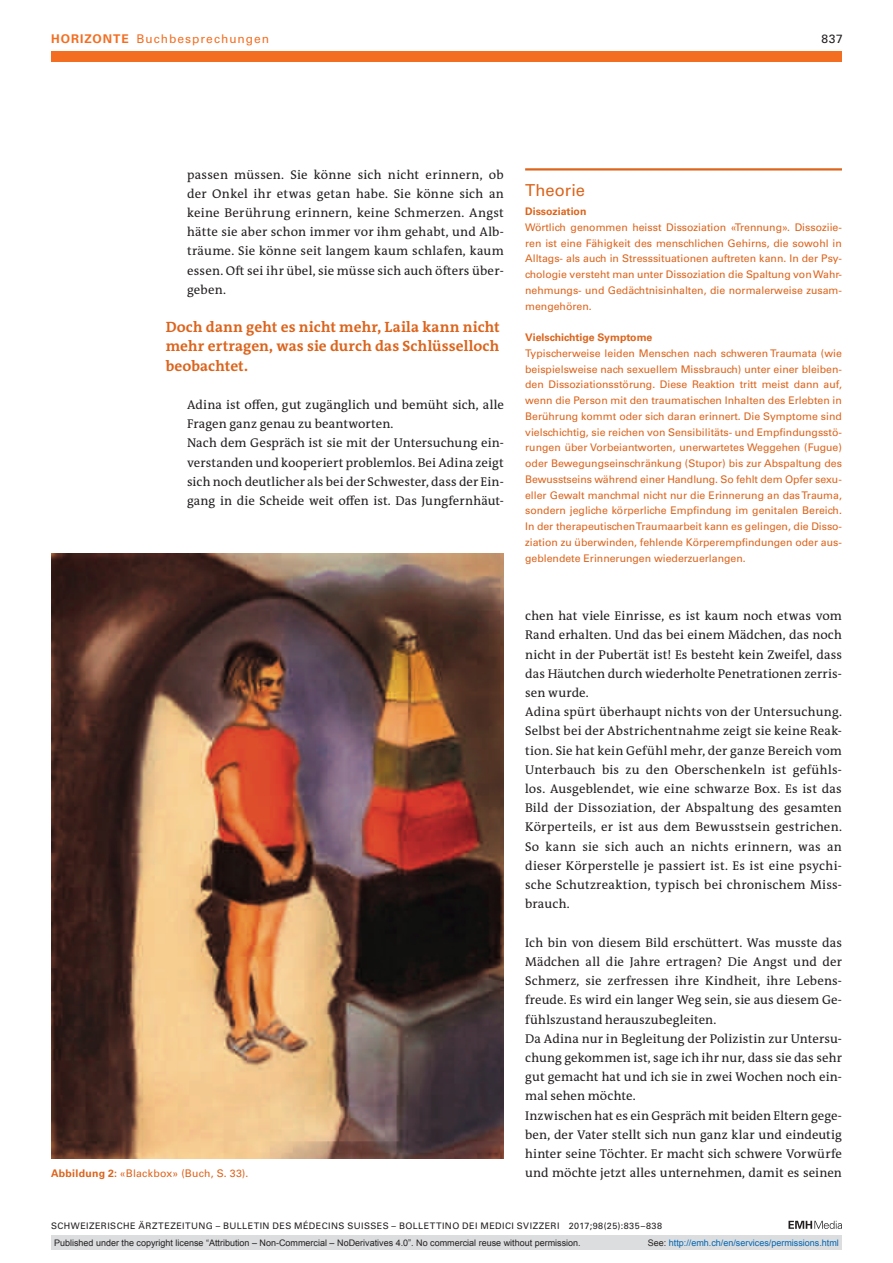
<style>
.page{position:relative;width:893px;height:1263px;background:#fff}
.page>*{position:absolute;margin:0;border:0;box-sizing:border-box;transform-origin:0 0}
.t1{font:16.5px "Univers LT Std";letter-spacing:.005em;color:#dc641c}
.t2{font:700 15px/19.2px "The Antiqua B W7";letter-spacing:.005em;color:#dc641c;text-align:justify}
.t3{font:12.75px/19.2px "The Antiqua B W5 Plain";letter-spacing:.01em;color:#231f20}
.t4{font:12px "Univers LT Std";letter-spacing:.085em;color:#f36e21}
.t5{font:12px "Univers LT Std";color:#231f20}
.t6{font:10.5px/15.8px "Univers LT Std";color:#dc641c;text-align:justify}
.t7{font:700 10.5px "Univers LT Std";color:#dc641c}
.t8{font:10.5px "Univers LT Std";letter-spacing:.025em;color:#dc641c}
.t9{font:9px "Arial";color:#231f20}
.t10{font:9px "Univers LT Std";letter-spacing:.05em;color:#231f20}
.t11{font:9px "Arial";color:#0166b3}
.s1{font-weight:700}
.s2{color:#231f20}
</style>
<div class="page">
<svg style="left:788px;top:1221px;width:54px;height:8px"></svg>
<div style="left:51px;top:51px;width:791px;height:11px;background:#f36e21"></div>
<hr style="left:525px;top:168px;width:317px;height:3px;background:#dc641c">
<img style="left:51px;top:554px;width:453px;height:604px">
<div style="left:51px;top:1235px;width:791px;height:15px;background:#dcdddf"></div>
<p class="t4" style="left:51px;top:31px;width:220px"><span class="s1">HORIZONTE</span> Buchbesprechungen</p>
<p class="t5" style="left:821px;top:31px;width:23px">837</p>
<p class="t3" style="left:187px;top:165px;width:318px;text-align:justify">passen müssen. Sie könne sich nicht erinnern, ob der Onkel ihr etwas getan habe. Sie könne sich an keine Berührung erinnern, keine Schmerzen. Angst hätte sie aber schon immer vor ihm gehabt, und Alb&shy;träume. Sie könne seit langem kaum schlafen, kaum essen. Oft sei ihr übel, sie müsse sich auch öfters über&shy;geben.</p>
<p class="t2" style="left:166px;top:318px;width:336px">Doch dann geht es nicht mehr, Laila kann nicht mehr ertragen, was sie durch das Schlüsselloch beobachtet.</p>
<p class="t3" style="left:187px;top:395px;width:318px">Adina ist offen, gut zugänglich und bemüht sich, alle Fragen ganz genau zu beantworten.<br>Nach dem Gespräch ist sie mit der Untersuchung ein&shy;verstanden und kooperiert problemlos. Bei Adina zeigt sich noch deutlicher als bei der Schwester, dass der Ein&shy;gang in die Scheide weit offen ist. Das Jungfernhäut-</p>
<p class="t8" style="left:51px;top:1167px;width:199px"><span class="s1">Abbildung 2:</span> «Blackbox» (Buch, S. 33).</p>
<p class="t1" style="left:525px;top:180px;width:61px">Theorie</p>
<p class="t7" style="left:525px;top:205px;width:63px">Dissoziation</p>
<p class="t6" style="left:525px;top:219px;width:318px">Wörtlich genommen heisst Dissoziation «Trennung». Dissoziie&shy;ren ist eine Fähigkeit des menschlichen Gehirns, die sowohl in Alltags- als auch in Stresssituationen auftreten kann. In der Psy&shy;chologie versteht man unter Dissoziation die Spaltung von Wahr&shy;nehmungs- und Gedächtnisinhalten, die normalerweise zusam&shy;mengehören.</p>
<p class="t7" style="left:525px;top:331px;width:129px">Vielschichtige Symptome</p>
<p class="t6" style="left:525px;top:345px;width:318px">Typischerweise leiden Menschen nach schweren Traumata (wie beispielsweise nach sexuellem Missbrauch) unter einer bleiben&shy;den Dissoziationsstörung. Diese Reaktion tritt meist dann auf, wenn die Person mit den traumatischen Inhalten des Erlebten in Berührung kommt oder sich daran erinnert. Die Symptome sind vielschichtig, sie reichen von Sensibilitäts- und Empfindungsstö&shy;rungen über Vorbeiantworten, unerwartetes Weggehen (Fugue) oder Bewegungseinschränkung (Stupor) bis zur Abspaltung des Bewusstseins während einer Handlung. So fehlt dem Opfer sexu&shy;eller Gewalt manchmal nicht nur die Erinnerung an das Trauma, sondern jegliche körperliche Empfindung im genitalen Bereich.<br>In der therapeutischen Traumaarbeit kann es gelingen, die Disso&shy;ziation zu überwinden, fehlende Körperempfindungen oder aus&shy;geblendete Erinnerungen wiederzuerlangen.</p>
<p class="t3" style="left:525px;top:606px;width:318px">chen hat viele Einrisse, es ist kaum noch etwas vom Rand erhalten. Und das bei einem Mädchen, das noch nicht in der Pubertät ist! Es besteht kein Zweifel, dass das Häutchen durch wiederholte Penetrationen zerris&shy;sen wurde.<br>Adina spürt überhaupt nichts von der Untersuchung.<br>Selbst bei der Abstrichentnahme zeigt sie keine Reak&shy;tion. Sie hat kein Gefühl mehr, der ganze Bereich vom Unterbauch bis zu den Oberschenkeln ist gefühls&shy;los. Ausgeblendet, wie eine schwarze Box. Es ist das Bild der Dissoziation, der Abspaltung des gesamten Körperteils, er ist aus dem Bewusstsein gestrichen.<br>So kann sie sich auch an nichts erinnern, was an dieser Körperstelle je passiert ist. Es ist eine psychi&shy;sche Schutzreaktion, typisch bei chronischem Miss&shy;brauch.</p>
<p class="t3" style="left:525px;top:933px;width:318px">Ich bin von diesem Bild erschüttert. Was musste das Mädchen all die Jahre ertragen? Die Angst und der Schmerz, sie zerfressen ihre Kindheit, ihre Lebens&shy;freude. Es wird ein langer Weg sein, sie aus diesem Ge&shy;fühlszustand herauszubegleiten.<br>Da Adina nur in Begleitung der Polizistin zur Untersu&shy;chung gekommen ist, sage ich ihr nur, dass sie das sehr gut gemacht hat und ich sie in zwei Wochen noch ein&shy;mal sehen möchte.<br>Inzwischen hat es ein Gespräch mit beiden Eltern gege&shy;ben, der Vater stellt sich nun ganz klar und eindeutig hinter seine Töchter. Er macht sich schwere Vorwürfe und möchte jetzt alles unternehmen, damit es seinen</p>
<p class="t10" style="left:51px;top:1220px;width:613px">SCHWEIZERISCHE ÄRZTEZEITUNG – BULLETIN DES MÉDECINS SUISSES – BOLLETTINO DEI MEDICI SVIZZERI 2017;98(25):835–838</p>
<p class="t9" style="left:54px;top:1238px;width:528px">Published under the copyright license “Attribution – Non-Commercial – NoDerivatives 4.0”. No commercial reuse without permission.</p>
<p class="t11" style="left:648px;top:1238px;width:193px"><span class="s2">See:</span> http://emh.ch/en/services/permissions.html</p>
</div>
